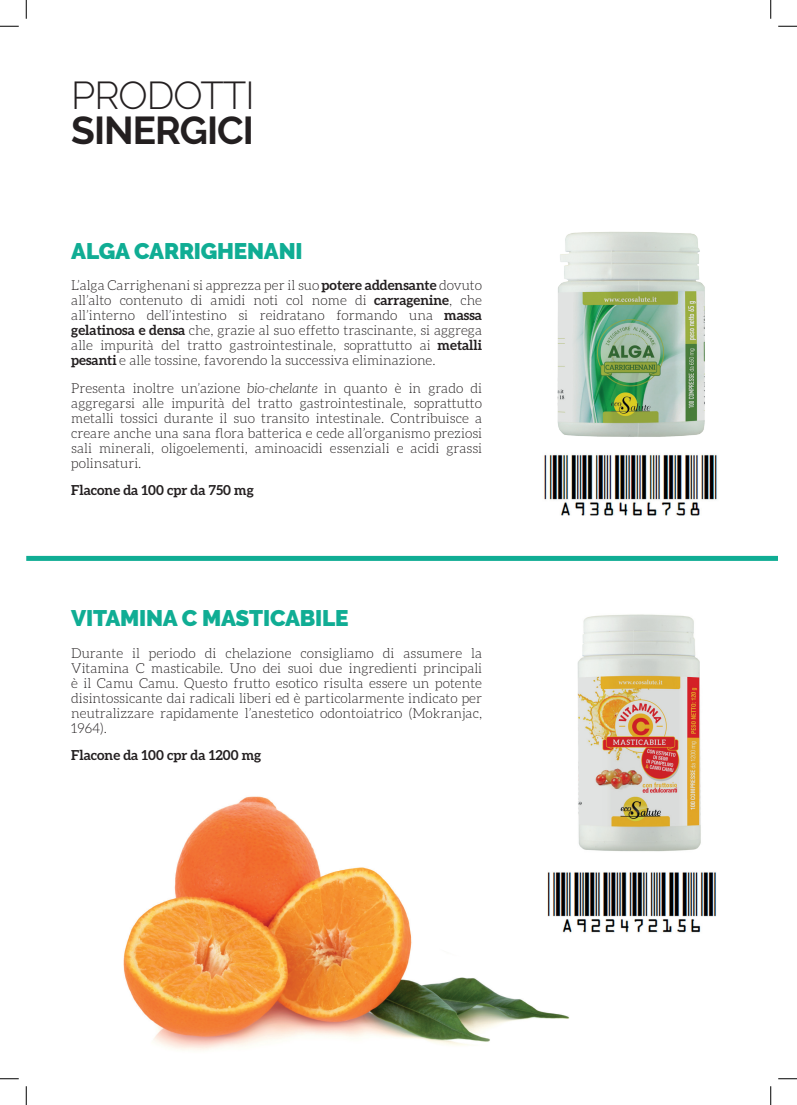
<style>
.page{position:relative;width:797px;height:1105px;background:#fff}
.page>*{position:absolute;margin:0;border:0;box-sizing:border-box;transform-origin:0 0}
.t1{font:700 38.75px "Raleway";letter-spacing:-.025em;color:#231f20}
.t2{font:300 38.75px "Raleway";letter-spacing:-.025em;color:#231f20}
.t3{font:900 22.5px "Raleway";letter-spacing:-.01em;color:#10ad94}
.t4{font:300 13.75px/15px "Aleo";color:#231f20;text-align:justify}
.t5{font:700 13.75px "Aleo";color:#231f20}
.s1{font-weight:700}
.s2{font-style:italic}
</style>
<div class="page">
<img style="left:123px;top:796px;width:447px;height:255px">
<img style="left:557px;top:232px;width:148px;height:205px">
<img style="left:558px;top:614px;width:143px;height:241px">
<img style="left:544px;top:454px;width:173px;height:62px">
<img style="left:537px;top:863px;width:179px;height:72px">
<div style="left:26px;top:556px;width:751px;height:5px;background:#10ad94"></div>
<svg style="left:0;top:25px;width:19px;height:2px"></svg>
<svg style="left:778px;top:25px;width:19px;height:2px"></svg>
<svg style="left:0;top:1078px;width:19px;height:1px"></svg>
<svg style="left:778px;top:1078px;width:19px;height:1px"></svg>
<svg style="left:25px;top:0;width:2px;height:19px"></svg>
<svg style="left:25px;top:1086px;width:2px;height:19px"></svg>
<svg style="left:770px;top:0;width:1px;height:19px"></svg>
<svg style="left:770px;top:1086px;width:1px;height:19px"></svg>
<h1 class="t2" style="left:71px;top:73px;width:185px">PRODOTTI</h1>
<h1 class="t1" style="left:71px;top:108px;width:184px">SINERGICI</h1>
<h2 class="t3" style="left:71px;top:238px;width:233px">ALGA CARRIGHENANI</h2>
<p class="t4" style="left:71px;top:278px;width:412px">L’alga Carrighenani si apprezza per il suo <span class="s1">potere addensante</span> dovuto all’alto contenuto di amidi noti col nome di <span class="s1">carragenine</span>, che all’interno dell’intestino si reidratano formando una <span class="s1">massa gelatinosa e densa</span> che, grazie al suo effetto trascinante, si aggrega alle impurità del tratto gastrointestinale, soprattutto ai <span class="s1">metalli pesanti</span> e alle tossine, favorendo la successiva eliminazione.</p>
<p class="t4" style="left:71px;top:380px;width:412px">Presenta inoltre un’azione <span class="s2">bio-chelante</span> in quanto è in grado di aggregarsi alle impurità del tratto gastrointestinale, soprattutto metalli tossici durante il suo transito intestinale. Contribuisce a creare anche una sana flora batterica e cede all’organismo preziosi sali minerali, oligoelementi, aminoacidi essenziali e acidi grassi polinsaturi.</p>
<p class="t5" style="left:71px;top:482px;width:184px">Flacone da 100 cpr da 750 mg</p>
<h2 class="t3" style="left:71px;top:605px;width:279px">VITAMINA C MASTICABILE</h2>
<p class="t4" style="left:71px;top:645px;width:412px">Durante il periodo di chelazione consigliamo di assumere la Vitamina C masticabile. Uno dei suoi due ingredienti principali è il Camu Camu. Questo frutto esotico risulta essere un potente disintossicante dai radicali liberi ed è particolarmente indicato per neutralizzare rapidamente l’anestetico odontoiatrico (Mokranjac, 1964).</p>
<p class="t5" style="left:71px;top:747px;width:191px">Flacone da 100 cpr da 1200 mg</p>
</div>
